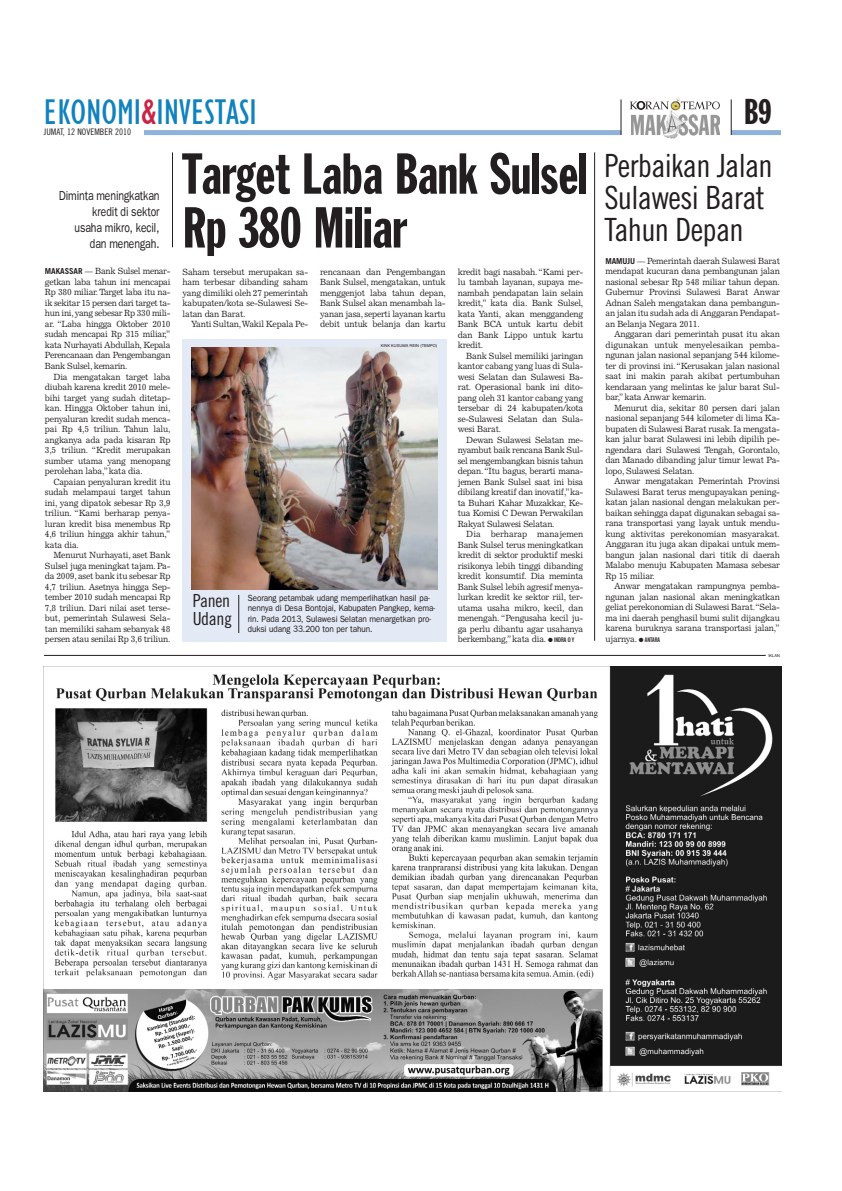
<style>
.page{position:relative;width:842px;height:1191px;background:#fff}
.page>*{position:absolute;margin:0;border:0;box-sizing:border-box;transform-origin:0 0}
.t1{font:56.7px/53.8px "Franklin Gothic Extra Cond";color:#231f20}
.t2{font:36.8px "Gill Sans";color:#1182be}
.t3{font:35px "Franklin Gothic Extra Cond";color:#231f20}
.t4{font:32px/32px "Trade Gothic Cond Eighteen";letter-spacing:-.02em;color:#231f20}
.t5{font:18px/18px "Trade Gothic Cond Eighteen";letter-spacing:-.02em;color:#231f20}
.t6{font:13px/16px "Franklin Gothic";color:#231f20;text-align:right;scale:.8 1}
.t7{font:9px/10.5px "Excelsior";letter-spacing:-.03em;color:#231f20;text-align:justify;scale:.95 1}
.t8{font:9px/10.5px "Franklin Gothic";color:#231f20;scale:.9 1}
.t9{font:9px "Trade Gothic Cond Eighteen";color:#231f20}
.t10{font:4px "Helvetica";color:#231f20}
.s1{color:#c92445}
.s2{font-family:"Trade Gothic";font-weight:700;font-size:8.2px}
.s3{font-family:"Bureau Grotesque Three Three";font-size:6px}
</style>
<div class="page">
<img style="left:632px;top:111px;width:87px;height:28px">
<svg style="left:630px;top:98px;width:90px;height:13px"></svg>
<div style="left:144px;top:130px;width:477px;height:5px;background:#8fb2da"></div>
<div style="left:731px;top:130px;width:50px;height:5px;background:#8fb2da"></div>
<hr style="left:731px;top:99px;width:1px;height:36px;background:#231f20">
<hr style="left:621px;top:99px;width:1px;height:36px;background:#231f20">
<img style="left:44px;top:666px;width:737px;height:426px">
<hr style="left:44px;top:655px;width:722px;height:1px;background:#231f20">
<hr style="left:594px;top:152px;width:1px;height:489px;background:#231f20">
<div style="left:182px;top:339px;width:264px;height:303px;background:#e4eaf5"></div>
<img style="left:191px;top:348px;width:246px;height:241px">
<hr style="left:172px;top:152px;width:1px;height:95px;background:#231f20">
<hr style="left:239px;top:595px;width:1px;height:38px;background:#231f20">
<h2 class="t2" style="left:44px;top:96px;width:214px">EKONOMI<span class="s1">&amp;</span>INVESTASI</h2>
<h3 class="t3" style="left:744px;top:99px;width:29px">B9</h3>
<p class="t9" style="left:44px;top:129px;width:89px">JUMAT, 12 NOVEMBER 2010</p>
<h3 class="t6" style="left:59px;top:189px;width:127px">Diminta meningkatkan kredit di sektor<br>usaha mikro, kecil, dan menengah.</h3>
<p class="t7" style="left:45px;top:267px;width:134px"><span class="s2">MAKASSAR</span> –– Bank Sulsel menar&shy;getkan laba tahun ini mencapai Rp 380 miliar. Target laba itu na&shy;ik sekitar 15 persen dari target ta&shy;hun ini, yang sebesar Rp 330 mili&shy;ar. “Laba hingga Oktober 2010 sudah mencapai Rp 315 miliar,” kata Nurhayati Abdullah, Kepala Perencanaan dan Pengembangan Bank Sulsel, kemarin.</p>
<p class="t7" style="left:45px;top:372px;width:134px;text-indent:9px">Dia mengatakan target laba diubah karena kredit 2010 mele&shy;bihi target yang sudah ditetap&shy;kan. Hingga Oktober tahun ini, penyaluran kredit sudah menca&shy;pai Rp 4,5 triliun. Tahun lalu, angkanya ada pada kisaran Rp 3,5 triliun. “Kredit merupakan sumber utama yang menopang perolehan laba,”kata dia.</p>
<p class="t7" style="left:45px;top:477px;width:134px;text-indent:9px">Capaian penyaluran kredit itu sudah melampaui target tahun ini, yang dipatok sebesar Rp 3,9 triliun. “Kami berharap penya&shy;luran kredit bisa menembus Rp 4,6 triliun hingga akhir tahun,” kata dia.</p>
<p class="t7" style="left:45px;top:550px;width:134px;text-indent:9px">Menurut Nurhayati, aset Bank Sulsel juga meningkat tajam. Pa&shy;da 2009, aset bank itu sebesar Rp 4,7 triliun. Asetnya hingga Sep&shy;tember 2010 sudah mencapai Rp 7,8 triliun. Dari nilai aset terse&shy;but, pemerintah Sulawesi Sela&shy;tan memiliki saham sebanyak 48 persen atau senilai Rp 3,6 triliun.</p>
<h1 class="t1" style="left:183px;top:151px;width:406px">Target Laba Bank Sulsel<br>Rp 380 Miliar</h1>
<h3 class="t4" style="left:604px;top:152px;width:170px">Perbaikan Jalan<br>Sulawesi Barat<br>Tahun Depan</h3>
<p class="t7" style="left:605px;top:256px;width:185px"><span class="s2">MAMUJU</span> –– Pemerintah daerah Sulawesi Barat mendapat kucuran dana pembangunan jalan nasional sebesar Rp 548 miliar tahun depan.<br>Gubernur Provinsi Sulawesi Barat Anwar Adnan Saleh mengatakan dana pembangun&shy;an jalan itu sudah ada di Anggaran Pendapat&shy;an Belanja Negara 2011.</p>
<p class="t7" style="left:605px;top:330px;width:185px;text-indent:9px">Anggaran dari pemerintah pusat itu akan digunakan untuk menyelesaikan pemba&shy;ngunan jalan nasional sepanjang 544 kilome&shy;ter di provinsi ini.“Kerusakan jalan nasional saat ini makin parah akibat pertumbuhan kendaraan yang melintas ke jalur barat Sul&shy;bar,”kata Anwar kemarin.</p>
<p class="t7" style="left:605px;top:403px;width:185px;text-indent:9px">Menurut dia, sekitar 80 persen dari jalan nasional sepanjang 544 kilometer di lima Ka&shy;bupaten di Sulawesi Barat rusak. Ia mengata&shy;kan jalur barat Sulawesi ini lebih dipilih pe&shy;ngendara dari Sulawesi Tengah, Gorontalo, dan Manado dibanding jalur timur lewat Pa&shy;lopo, Sulawesi Selatan.</p>
<p class="t7" style="left:605px;top:477px;width:185px;text-indent:9px">Anwar mengatakan Pemerintah Provinsi Sulawesi Barat terus mengupayakan pening&shy;katan jalan nasional dengan melakukan per&shy;baikan sehingga dapat digunakan sebagai sa&shy;rana transportasi yang layak untuk mendu&shy;kung aktivitas perekonomian masyarakat.<br>Anggaran itu juga akan dipakai untuk mem&shy;bangun jalan nasional dari titik di daerah Malabo menuju Kabupaten Mamasa sebesar Rp 15 miliar.</p>
<p class="t7" style="left:605px;top:582px;width:185px;text-indent:9px">Anwar mengatakan rampungnya pemba&shy;ngunan jalan nasional akan meningkatkan geliat perekonomian di Sulawesi Barat.“Sela&shy;ma ini daerah penghasil bumi sulit dijangkau karena buruknya sarana transportasi jalan,” ujarnya. ● <span class="s3">ANTARA</span></p>
<p class="t7" style="left:183px;top:267px;width:134px">Saham tersebut merupakan sa&shy;ham terbesar dibanding saham yang dimiliki oleh 27 pemerintah kabupaten/kota se-Sulawesi Se&shy;latan dan Barat.</p>
<p class="t7" style="left:191px;top:320px;width:125px">Yanti Sultan,Wakil Kepala Pe-</p>
<p class="t7" style="left:320px;top:267px;width:134px">rencanaan dan Pengembangan Bank Sulsel, mengatakan, untuk menggenjot laba tahun depan, Bank Sulsel akan menambah la&shy;yanan jasa, seperti layanan kartu debit untuk belanja dan kartu</p>
<p class="t7" style="left:458px;top:267px;width:134px">kredit bagi nasabah.“Kami per&shy;lu tambah layanan, supaya me&shy;nambah pendapatan lain selain kredit,” kata dia. Bank Sulsel, kata Yanti, akan menggandeng Bank BCA untuk kartu debit dan Bank Lippo untuk kartu kredit.</p>
<p class="t7" style="left:458px;top:351px;width:134px;text-indent:9px">Bank Sulsel memiliki jaringan kantor cabang yang luas di Sula&shy;wesi Selatan dan Sulawesi Ba&shy;rat. Operasional bank ini dito&shy;pang oleh 31 kantor cabang yang tersebar di 24 kabupaten/kota se-Sulawesi Selatan dan Sula&shy;wesi Barat.</p>
<p class="t7" style="left:458px;top:435px;width:134px;text-indent:9px">Dewan Sulawesi Selatan me&shy;nyambut baik rencana Bank Sul&shy;sel mengembangkan bisnis tahun depan.“Itu bagus, berarti mana&shy;jemen Bank Sulsel saat ini bisa dibilang kreatif dan inovatif,”ka&shy;ta Buhari Kahar Muzakkar, Ke&shy;tua Komisi C Dewan Perwakilan Rakyat Sulawesi Selatan.</p>
<p class="t7" style="left:458px;top:530px;width:134px;text-indent:9px">Dia berharap manajemen Bank Sulsel terus meningkatkan kredit di sektor produktif meski risikonya lebih tinggi dibanding kredit konsumtif. Dia meminta Bank Sulsel lebih agresif menya&shy;lurkan kredit ke sektor riil, ter&shy;utama usaha mikro, kecil, dan menengah. “Pengusaha kecil ju&shy;ga perlu dibantu agar usahanya berkembang,”kata dia. ● <span class="s3">INDRA O Y</span></p>
<p class="t10" style="left:381px;top:344px;width:58px">KINK KUSUMA REIN (TEMPO)</p>
<h3 class="t5" style="left:193px;top:593px;width:41px">Panen<br>Udang</h3>
<p class="t8" style="left:248px;top:593px;width:210px">Seorang petambak udang memperlihatkan hasil pa&shy;nennya di Desa Bontojai, Kabupaten Pangkep, kema&shy;rin. Pada 2013, Sulawesi Selatan menargetkan pro&shy;duksi udang 33.200 ton per tahun.</p>
<p class="t10" style="left:768px;top:654px;width:13px">IKLAN</p>
</div>
